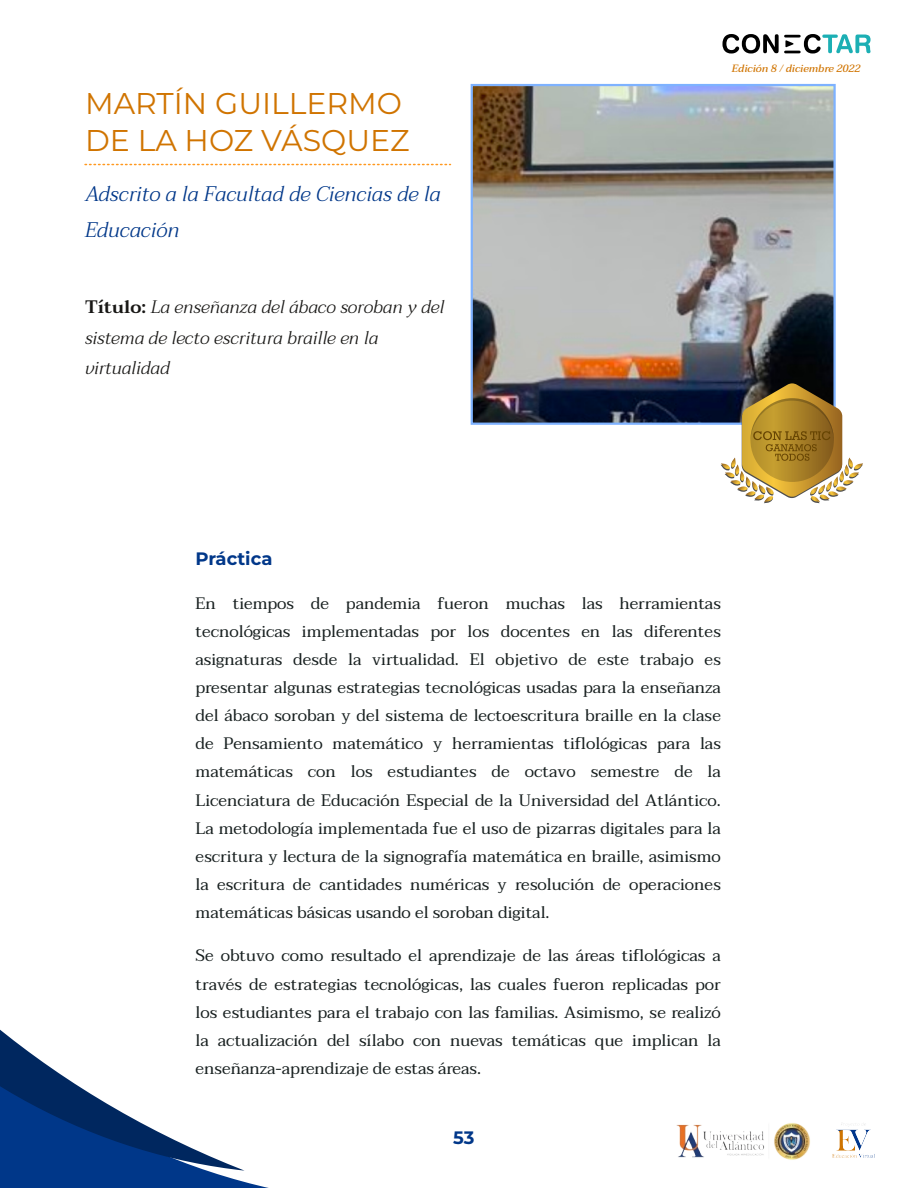
<style>
.page{position:relative;width:918px;height:1188px;background:#fff}
.page>*{position:absolute;margin:0;border:0;box-sizing:border-box;transform-origin:0 0}
.t1{font:30px/36.6px "Montserrat";color:#d07400}
.t2{font:italic 300 21px/35.8px "Taviraj";color:#003789}
.t3{font:italic 300 18px/30.8px "Taviraj";color:#181715}
.t4{font:700 18px "Montserrat";color:#003789}
.t5{font:16.5px/28.2px "Taviraj";letter-spacing:.005em;color:#171f1f;text-align:justify}
.t6{font:italic 500 10.5px "Taviraj";color:#d07400}
.s1{font-weight:600;font-style:normal}
</style>
<div class="page">
<svg style="left:722px;top:34px;width:57px;height:20px"></svg>
<svg style="left:785px;top:34px;width:86px;height:20px"></svg>
<img style="left:676px;top:1123px;width:134px;height:37px">
<img style="left:833px;top:1124px;width:40px;height:34px">
<svg style="left:0;top:1029px;width:269px;height:159px"></svg>
<img style="left:474px;top:87px;width:359px;height:335px">
<div style="left:471px;top:84px;width:365px;height:341px;border:2px solid #7eb2ff"></div>
<svg style="left:85px;top:164px;width:365px;height:1px"></svg>
<svg style="left:721px;top:383px;width:142px;height:120px"></svg>
<h1 class="t1" style="left:85px;top:85px;width:326px">MARTÍN GUILLERMO<br>DE LA HOZ VÁSQUEZ</h1>
<p class="t2" style="left:85px;top:176px;width:357px">Adscrito a la Facultad de Ciencias de la<br>Educación</p>
<p class="t3" style="left:85px;top:291px;width:361px"><span class="s1">Título:</span> La enseñanza del ábaco soroban y del sistema de lecto escritura braille en la virtualidad</p>
<p class="t6" style="left:732px;top:62px;width:130px">Edición 8 / diciembre 2022</p>
<p class="t4" style="left:196px;top:548px;width:78px">Práctica</p>
<p class="t5" style="left:196px;top:589px;width:527px">En tiempos de pandemia fueron muchas las herramientas tecnológicas implementadas por los docentes en las diferentes asignaturas desde la virtualidad. El objetivo de este trabajo es presentar algunas estrategias tecnológicas usadas para la enseñanza del ábaco soroban y del sistema de lectoescritura braille en la clase de Pensamiento matemático y herramientas tiflológicas para las matemáticas con los estudiantes de octavo semestre de la Licenciatura de Educación Especial de la Universidad del Atlántico.<br>La metodología implementada fue el uso de pizarras digitales para la escritura y lectura de la signografía matemática en braille, asimismo la escritura de cantidades numéricas y resolución de operaciones matemáticas básicas usando el soroban digital.</p>
<p class="t5" style="left:196px;top:942px;width:527px">Se obtuvo como resultado el aprendizaje de las áreas tiflológicas a través de estrategias tecnológicas, las cuales fueron replicadas por los estudiantes para el trabajo con las familias. Asimismo, se realizó la actualización del sílabo con nuevas temáticas que implican la enseñanza-aprendizaje de estas áreas.</p>
<p class="t4" style="left:453px;top:1127px;width:23px">53</p>
</div>
